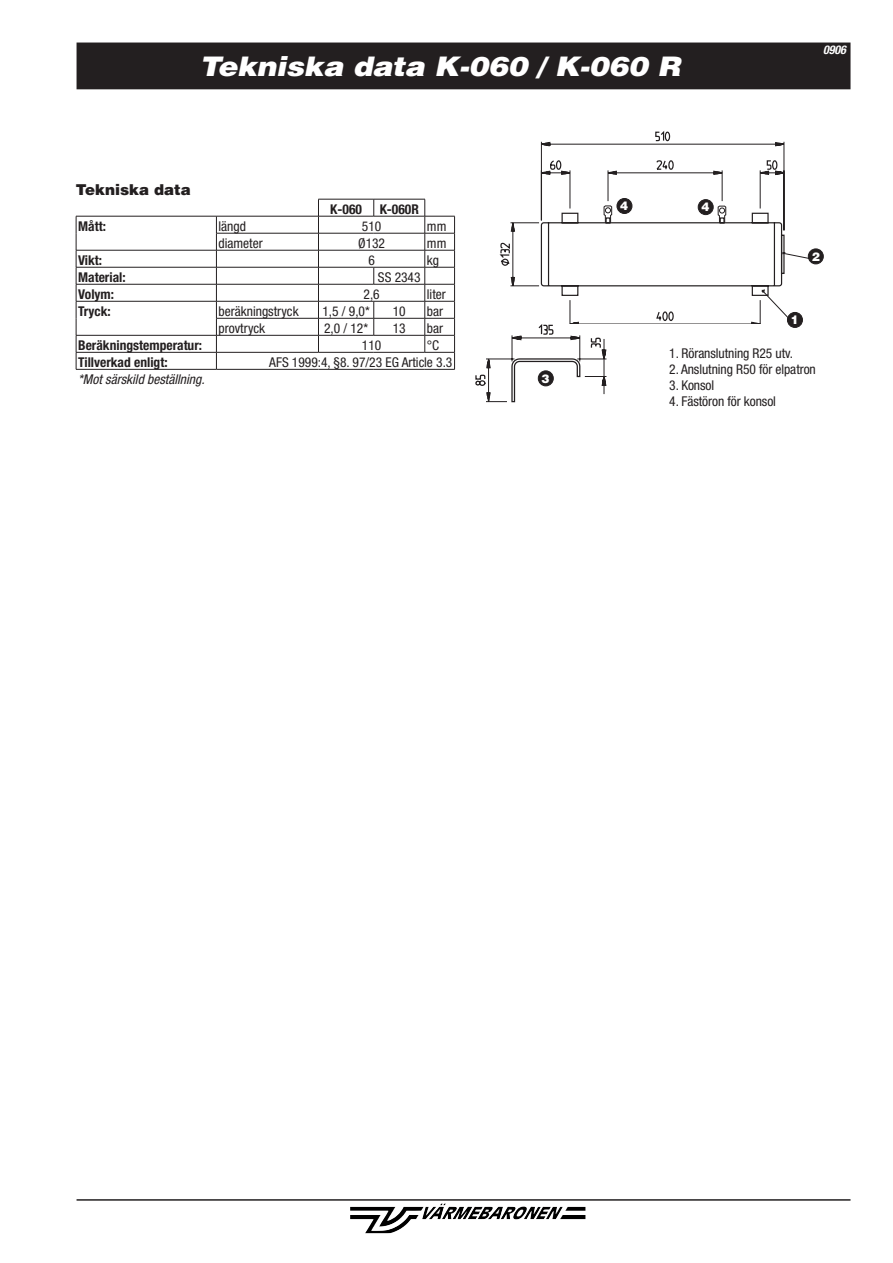
<style>
.page{position:relative;width:893px;height:1263px;background:#fff}
.page>*{position:absolute;margin:0;border:0;box-sizing:border-box;transform-origin:0 0}
.Brödtext{font:italic 900 27px "Helvetica";letter-spacing:-.005em;color:#fff;scale:1.1 1}
.styckerubrik{font:900 15px "Helvetica";color:#231f20}
.Brödtext-2{font:condensed 13.5px "Helvetica Neue";color:#231f20}
.t1{font:700 condensed 13.5px "Helvetica Neue";color:#231f20}
.t2{font:italic condensed 13.5px "Helvetica Neue";color:#231f20}
.t3{font:900 12px "Helvetica";color:#fff}
.Brödtext-3{font:italic 700 condensed 12px "Helvetica Neue";color:#fff}
</style>
<div class="page">
<div style="left:76px;top:42px;width:775px;height:48px;background:#231f20"></div>
<div style="left:83px;top:49px;width:761px;height:34px;border:1px solid #231f20"></div>
<hr style="left:77px;top:1199px;width:773px;height:2px;background:#231f20">
<img style="left:422px;top:1203px;width:119px;height:17px">
<svg style="left:475px;top:141px;width:340px;height:262px"></svg>
<div style="left:787px;top:312px;width:15px;height:15px;background:#231f20;border-radius:50%"></div>
<div style="left:787px;top:312px;width:16px;height:16px;border:1px solid #231f20;border-radius:50%"></div>
<div style="left:808px;top:249px;width:15px;height:15px;background:#231f20;border-radius:50%"></div>
<div style="left:808px;top:248px;width:16px;height:16px;border:1px solid #231f20;border-radius:50%"></div>
<div style="left:538px;top:371px;width:15px;height:15px;background:#231f20;border-radius:50%"></div>
<div style="left:538px;top:370px;width:16px;height:16px;border:1px solid #231f20;border-radius:50%"></div>
<div style="left:617px;top:198px;width:15px;height:15px;background:#231f20;border-radius:50%"></div>
<div style="left:617px;top:198px;width:15px;height:16px;border:1px solid #231f20;border-radius:50%"></div>
<div style="left:698px;top:200px;width:15px;height:15px;background:#231f20;border-radius:50%"></div>
<div style="left:698px;top:199px;width:16px;height:16px;border:1px solid #231f20;border-radius:50%"></div>
<hr style="left:318px;top:199px;width:56px;height:1px;background:#231f20">
<hr style="left:374px;top:199px;width:51px;height:1px;background:#231f20">
<svg style="left:373px;top:199px;width:1px;height:17px"></svg>
<hr style="left:76px;top:216px;width:140px;height:1px;background:#231f20">
<hr style="left:216px;top:216px;width:102px;height:1px;background:#231f20">
<hr style="left:318px;top:216px;width:56px;height:1px;background:#231f20">
<hr style="left:374px;top:216px;width:51px;height:1px;background:#231f20">
<hr style="left:425px;top:216px;width:30px;height:1px;background:#231f20">
<hr style="left:216px;top:233px;width:102px;height:1px;background:#231f20">
<hr style="left:318px;top:233px;width:56px;height:1px;background:#231f20">
<hr style="left:374px;top:233px;width:51px;height:1px;background:#231f20">
<hr style="left:425px;top:233px;width:30px;height:1px;background:#231f20">
<hr style="left:76px;top:250px;width:140px;height:1px;background:#231f20">
<hr style="left:216px;top:250px;width:102px;height:1px;background:#231f20">
<hr style="left:318px;top:250px;width:56px;height:1px;background:#231f20">
<hr style="left:374px;top:250px;width:51px;height:1px;background:#231f20">
<hr style="left:425px;top:250px;width:30px;height:1px;background:#231f20">
<hr style="left:76px;top:267px;width:140px;height:1px;background:#231f20">
<hr style="left:216px;top:267px;width:102px;height:1px;background:#231f20">
<hr style="left:318px;top:267px;width:56px;height:1px;background:#231f20">
<hr style="left:374px;top:267px;width:51px;height:1px;background:#231f20">
<svg style="left:373px;top:267px;width:1px;height:17px"></svg>
<hr style="left:425px;top:267px;width:30px;height:1px;background:#231f20">
<hr style="left:76px;top:284px;width:140px;height:1px;background:#231f20">
<hr style="left:216px;top:284px;width:102px;height:1px;background:#231f20">
<hr style="left:318px;top:284px;width:56px;height:1px;background:#231f20">
<hr style="left:374px;top:284px;width:51px;height:1px;background:#231f20">
<hr style="left:425px;top:284px;width:30px;height:1px;background:#231f20">
<hr style="left:76px;top:301px;width:140px;height:1px;background:#231f20">
<hr style="left:216px;top:301px;width:102px;height:1px;background:#231f20">
<hr style="left:318px;top:301px;width:56px;height:1px;background:#231f20">
<hr style="left:374px;top:301px;width:51px;height:1px;background:#231f20">
<hr style="left:425px;top:301px;width:30px;height:1px;background:#231f20">
<hr style="left:216px;top:318px;width:102px;height:1px;background:#231f20">
<hr style="left:318px;top:318px;width:56px;height:1px;background:#231f20">
<hr style="left:374px;top:318px;width:51px;height:1px;background:#231f20">
<svg style="left:373px;top:301px;width:1px;height:34px"></svg>
<hr style="left:425px;top:318px;width:30px;height:1px;background:#231f20">
<hr style="left:76px;top:335px;width:140px;height:1px;background:#231f20">
<hr style="left:216px;top:335px;width:102px;height:1px;background:#231f20">
<hr style="left:318px;top:335px;width:56px;height:1px;background:#231f20">
<svg style="left:318px;top:199px;width:1px;height:153px"></svg>
<hr style="left:374px;top:335px;width:51px;height:1px;background:#231f20">
<hr style="left:425px;top:335px;width:30px;height:1px;background:#231f20">
<svg style="left:425px;top:199px;width:1px;height:153px"></svg>
<hr style="left:76px;top:352px;width:140px;height:1px;background:#231f20">
<svg style="left:76px;top:216px;width:1px;height:153px"></svg>
<hr style="left:216px;top:352px;width:102px;height:1px;background:#231f20">
<svg style="left:216px;top:216px;width:1px;height:153px"></svg>
<hr style="left:318px;top:352px;width:56px;height:1px;background:#231f20">
<hr style="left:374px;top:352px;width:51px;height:1px;background:#231f20">
<hr style="left:425px;top:352px;width:30px;height:1px;background:#231f20">
<svg style="left:454px;top:216px;width:1px;height:153px"></svg>
<hr style="left:76px;top:369px;width:140px;height:1px;background:#231f20">
<hr style="left:216px;top:369px;width:102px;height:1px;background:#231f20">
<hr style="left:318px;top:369px;width:56px;height:1px;background:#231f20">
<hr style="left:374px;top:369px;width:51px;height:1px;background:#231f20">
<hr style="left:425px;top:369px;width:30px;height:1px;background:#231f20">
<p class="Brödtext" style="left:199px;top:48px;width:439px">Tekniska data K-060 / K-060 R</p>
<p class="styckerubrik" style="left:76px;top:180px;width:117px">Tekniska data</p>
<p class="t1" style="left:330px;top:201px;width:33px">K-060</p>
<p class="t1" style="left:380px;top:201px;width:41px">K-060R</p>
<p class="t3" style="left:620px;top:198px;width:10px">4</p>
<p class="t3" style="left:701px;top:199px;width:10px">4</p>
<p class="Brödtext-3" style="left:823px;top:43px;width:24px">0906</p>
<p class="t1" style="left:78px;top:218px;width:29px">Mått:</p>
<p class="Brödtext-2" style="left:219px;top:218px;width:29px">längd</p>
<p class="Brödtext-2" style="left:362px;top:218px;width:21px">510</p>
<p class="Brödtext-2" style="left:427px;top:218px;width:21px">mm</p>
<p class="Brödtext-2" style="left:219px;top:235px;width:46px">diameter</p>
<p class="Brödtext-2" style="left:358px;top:235px;width:28px">Ø132</p>
<p class="Brödtext-2" style="left:427px;top:235px;width:21px">mm</p>
<p class="t1" style="left:78px;top:252px;width:25px">Vikt:</p>
<p class="Brödtext-2" style="left:368px;top:252px;width:8px">6</p>
<p class="Brödtext-2" style="left:427px;top:252px;width:14px">kg</p>
<p class="t1" style="left:78px;top:269px;width:49px">Material:</p>
<p class="Brödtext-2" style="left:378px;top:269px;width:44px">SS 2343</p>
<p class="t1" style="left:78px;top:286px;width:37px">Volym:</p>
<p class="Brödtext-2" style="left:363px;top:287px;width:18px">2,6</p>
<p class="Brödtext-2" style="left:427px;top:287px;width:20px">liter</p>
<p class="t1" style="left:78px;top:303px;width:34px">Tryck:</p>
<p class="Brödtext-2" style="left:219px;top:304px;width:82px">beräkningstryck</p>
<p class="Brödtext-2" style="left:322px;top:304px;width:49px">1,5 / 9,0*</p>
<p class="Brödtext-2" style="left:393px;top:304px;width:14px">10</p>
<p class="Brödtext-2" style="left:427px;top:304px;width:18px">bar</p>
<p class="Brödtext-2" style="left:219px;top:321px;width:48px">provtryck</p>
<p class="Brödtext-2" style="left:324px;top:321px;width:46px">2,0 / 12*</p>
<p class="Brödtext-2" style="left:393px;top:321px;width:14px">13</p>
<p class="Brödtext-2" style="left:427px;top:321px;width:18px">bar</p>
<p class="t1" style="left:78px;top:337px;width:125px">Beräkningstemperatur:</p>
<p class="Brödtext-2" style="left:362px;top:338px;width:21px">110</p>
<p class="Brödtext-2" style="left:427px;top:338px;width:14px">°C</p>
<p class="t1" style="left:78px;top:354px;width:91px">Tillverkad enligt:</p>
<p class="Brödtext-2" style="left:269px;top:355px;width:185px">AFS 1999:4, §8. 97/23 EG Article 3.3</p>
<p class="t2" style="left:78px;top:372px;width:128px">*Mot särskild beställning.</p>
<p class="t3" style="left:542px;top:370px;width:10px">3</p>
<p class="t3" style="left:812px;top:249px;width:10px">2</p>
<p class="t3" style="left:791px;top:312px;width:10px">1</p>
<p class="Brödtext-2" style="left:669px;top:345px;width:125px">1. Röranslutning R25 utv.</p>
<p class="Brödtext-2" style="left:669px;top:361px;width:148px">2. Anslutning R50 för elpatron</p>
<p class="Brödtext-2" style="left:669px;top:377px;width:46px">3. Konsol</p>
<p class="Brödtext-2" style="left:669px;top:394px;width:108px">4. Fästöron för konsol</p>
</div>
